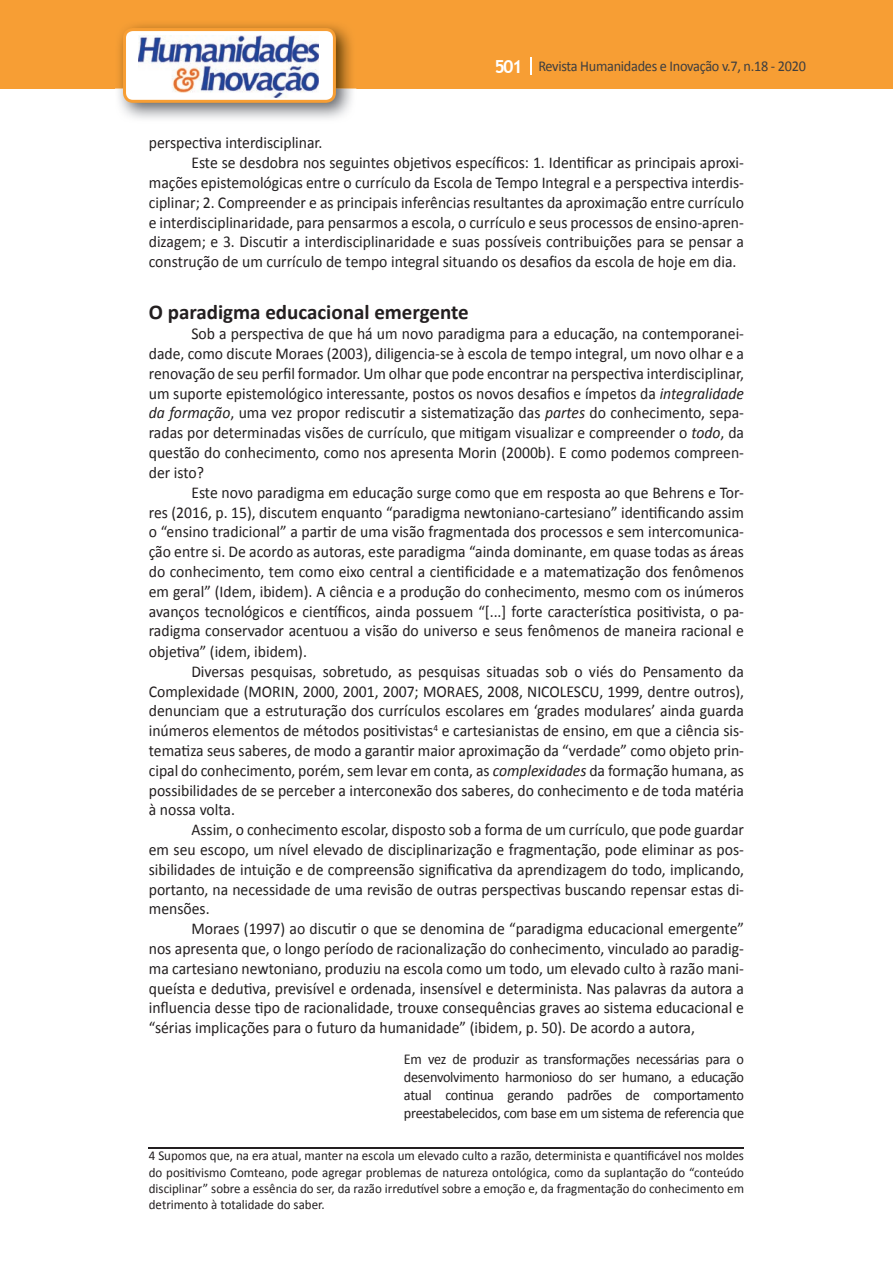
<style>
.page{position:relative;width:893px;height:1263px;background:#fff}
.page>*{position:absolute;margin:0;border:0;box-sizing:border-box;transform-origin:0 0}
.t1{font:700 21px "Calibri";color:#231f20}
.t2{font:16.5px/19.8px "Calibri";color:#231f20;text-align:justify;scale:.95 1}
.t3{font:15px/18px "Calibri";letter-spacing:-.02em;color:#231f20;text-align:justify;scale:.95 1}
.t4{font:15px "Calibri";letter-spacing:-.02em;color:#3e3e3f;scale:.95 1}
.t5{font:13.5px/16.2px "Calibri";color:#231f20;text-align:justify;scale:.96 1}
.s1{font-family:"Trebuchet MS";font-weight:700;font-size:18px;color:#fff}
.s2{font-style:italic}
</style>
<div class="page">
<div style="left:0;top:0;width:893px;height:88px;background:#f79e34"></div>
<svg style="left:530px;top:57px;width:2px;height:18px"></svg>
<img style="left:115px;top:24px;width:241px;height:95px">
<svg style="left:123px;top:28px;width:213px;height:75px"></svg>
<hr style="left:149px;top:1148px;width:595px;height:1px;background:#231f20">
<p class="t4" style="left:495px;top:57px;width:329px"><span class="s1">501</span> Revista Humanidades e Inovação v.7, n.18 - 2020</p>
<p class="t2" style="left:149px;top:133px;width:184px">perspectiva interdisciplinar.</p>
<p class="t2" style="left:191px;top:153px;width:583px">Este se desdobra nos seguintes objetivos específicos: 1. Identificar as principais aproxi-</p>
<p class="t2" style="left:149px;top:173px;width:628px">mações epistemológicas entre o currículo da Escola de Tempo Integral e a perspectiva interdis-</p>
<p class="t2" style="left:149px;top:193px;width:628px">ciplinar; 2. Compreender e as principais inferências resultantes da aproximação entre currículo</p>
<p class="t2" style="left:149px;top:212px;width:628px">e interdisciplinaridade, para pensarmos a escola, o currículo e seus processos de ensino-apren-</p>
<p class="t2" style="left:149px;top:232px;width:628px">dizagem; e 3. Discutir a interdisciplinaridade e suas possíveis contribuições para se pensar a</p>
<p class="t2" style="left:149px;top:252px;width:620px">construção de um currículo de tempo integral situando os desafios da escola de hoje em dia.</p>
<p class="t1" style="left:149px;top:299px;width:321px">O paradigma educacional emergente</p>
<p class="t2" style="left:149px;top:324px;width:628px;text-indent:43px">Sob a perspectiva de que há um novo paradigma para a educação, na contemporanei&shy;dade, como discute Moraes (2003), diligencia-se à escola de tempo integral, um novo olhar e a renovação de seu perfil formador. Um olhar que pode encontrar na perspectiva interdisciplinar, um suporte epistemológico interessante, postos os novos desafios e ímpetos da <span class="s2">integralidade da formação</span>, uma vez propor rediscutir a sistematização das <span class="s2">partes</span> do conhecimento, sepa&shy;radas por determinadas visões de currículo, que mitigam visualizar e compreender o <span class="s2">todo</span>, da questão do conhecimento, como nos apresenta Morin (2000b). E como podemos compreen&shy;der isto?</p>
<p class="t2" style="left:149px;top:482px;width:628px;text-indent:43px">Este novo paradigma em educação surge como que em resposta ao que Behrens e Tor&shy;res (2016, p. 15), discutem enquanto “paradigma newtoniano-cartesiano” identificando assim o “ensino tradicional” a partir de uma visão fragmentada dos processos e sem intercomunica&shy;ção entre si. De acordo as autoras, este paradigma “ainda dominante, em quase todas as áreas do conhecimento, tem como eixo central a cientificidade e a matematização dos fenômenos em geral” (Idem, ibidem). A ciência e a produção do conhecimento, mesmo com os inúmeros avanços tecnológicos e científicos, ainda possuem “[...] forte característica positivista, o pa&shy;radigma conservador acentuou a visão do universo e seus fenômenos de maneira racional e objetiva” (idem, ibidem).</p>
<p class="t2" style="left:149px;top:661px;width:628px;text-indent:43px">Diversas pesquisas, sobretudo, as pesquisas situadas sob o viés do Pensamento da Complexidade (MORIN, 2000, 2001, 2007; MORAES, 2008, NICOLESCU, 1999, dentre outros), denunciam que a estruturação dos currículos escolares em ‘grades modulares’ ainda guarda inúmeros elementos de métodos positivistas<sup>4</sup> e cartesianistas de ensino, em que a ciência sis&shy;tematiza seus saberes, de modo a garantir maior aproximação da “verdade” como objeto prin&shy;cipal do conhecimento, porém, sem levar em conta, as <span class="s2">complexidades</span> da formação humana, as possibilidades de se perceber a interconexão dos saberes, do conhecimento e de toda matéria à nossa volta.</p>
<p class="t2" style="left:149px;top:820px;width:628px;text-indent:43px">Assim, o conhecimento escolar, disposto sob a forma de um currículo, que pode guardar em seu escopo, um nível elevado de disciplinarização e fragmentação, pode eliminar as pos&shy;sibilidades de intuição e de compreensão significativa da aprendizagem do todo, implicando, portanto, na necessidade de uma revisão de outras perspectivas buscando repensar estas di&shy;mensões.</p>
<p class="t2" style="left:149px;top:919px;width:628px;text-indent:43px">Moraes (1997) ao discutir o que se denomina de “paradigma educacional emergente” nos apresenta que, o longo período de racionalização do conhecimento, vinculado ao paradig&shy;ma cartesiano newtoniano, produziu na escola como um todo, um elevado culto à razão mani&shy;queísta e dedutiva, previsível e ordenada, insensível e determinista. Nas palavras da autora a influencia desse tipo de racionalidade, trouxe consequências graves ao sistema educacional e “sérias implicações para o futuro da humanidade” (ibidem, p. 50). De acordo a autora,</p>
<p class="t3" style="left:404px;top:1050px;width:360px">Em vez de produzir as transformações necessárias para o desenvolvimento harmonioso do ser humano, a educação atual continua gerando padrões de comportamento preestabelecidos, com base em um sistema de referencia que</p>
<p class="t5" style="left:149px;top:1148px;width:621px">4 Supomos que, na era atual, manter na escola um elevado culto a razão, determinista e quantificável nos moldes do positivismo Comteano, pode agregar problemas de natureza ontológica, como da suplantação do “conteúdo disciplinar” sobre a essência do ser, da razão irredutível sobre a emoção e, da fragmentação do conhecimento em detrimento à totalidade do saber.</p>
</div>
